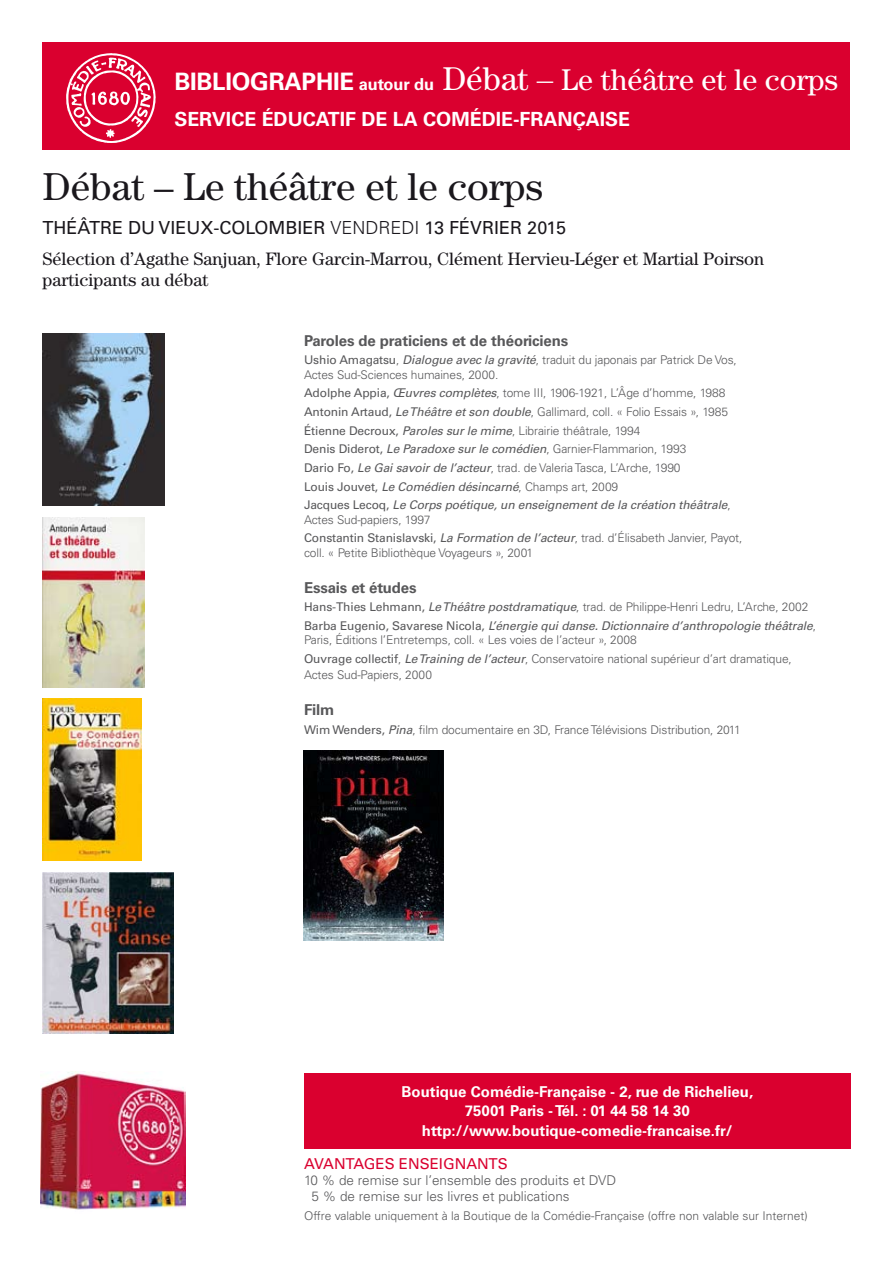
<style>
.page{position:relative;width:893px;height:1263px;background:#fff}
.page>*{position:absolute;margin:0;border:0;box-sizing:border-box;transform-origin:0 0}
.Ptitre11{font:39px "Century Std";color:#1a171c}
.t1{font:30px "Century Std";color:#fff}
.t2{font:700 19.5px "Univers LT Std";color:#fff}
.Ptitre11-2{font:18px "Century Std";color:#1a171c}
.Ptitre11-3{font:18px "Univers LT Std";color:#1a171c}
.t3{font:700 15px/19.5px "Univers LT Std";color:#fff;text-align:center}
.t4{font:700 15px "Univers LT Std";letter-spacing:-.01em;color:#58585a}
.t5{font:15px "Univers LT Std";color:#da002f}
.t6{font:300 13.5px "Univers LT Std";color:#58585a}
.t7{font:300 12px "Univers LT Std";letter-spacing:-.01em;color:#58585a}
.t8{font:italic 12px "Univers LT Std";letter-spacing:-.01em;color:#58585a}
.s1{font-family:"Univers LT Std";font-weight:700;font-size:24px}
.s2{font-family:"Univers LT Std";font-weight:700;font-size:16.5px}
.s3{font-size:33px}
.s4{font-weight:300;font-size:33px}
.s5{font-weight:300}
.s6{font-weight:400}
.s7{font-weight:400;font-style:italic}
.s8{font-style:normal}
.s9{font-weight:300;font-style:normal}
</style>
<div class="page">
<div style="left:43px;top:43px;width:807px;height:107px;background:#da002f"></div>
<svg style="left:171px;top:42px;width:670px;height:1px"></svg>
<svg style="left:66px;top:53px;width:90px;height:90px"></svg>
<div style="left:304px;top:1073px;width:546px;height:75px;background:#da002f"></div>
<img style="left:43px;top:873px;width:131px;height:161px">
<img style="left:43px;top:698px;width:99px;height:163px">
<img style="left:40px;top:1071px;width:145px;height:139px">
<img style="left:304px;top:750px;width:140px;height:191px">
<img style="left:43px;top:517px;width:102px;height:170px">
<img style="left:43px;top:333px;width:122px;height:172px">
<h2 class="t1" style="left:174px;top:62px;width:665px"><span class="s1">Bibliographie</span> <span class="s2">autour du</span> <span class="s3">Débat</span> <span class="s4">–</span> Le théâtre et le corps</h2>
<h3 class="t2" style="left:174px;top:107px;width:457px">Service éducatif de la Comédie-Française</h3>
<p class="Ptitre11" style="left:43px;top:164px;width:502px">Débat – Le théâtre et le corps</p>
<p class="Ptitre11-3" style="left:43px;top:217px;width:525px">Théâtre du Vieux-Colombier <span class="s5">vendredi</span> 13 février 2015</p>
<p class="Ptitre11-2" style="left:43px;top:248px;width:723px">Sélection d’Agathe Sanjuan, Flore Garcin-Marrou, Clément Hervieu-Léger et Martial Poirson</p>
<p class="Ptitre11-2" style="left:43px;top:269px;width:168px">participants au débat</p>
<p class="t4" style="left:304px;top:331px;width:266px">Paroles de praticiens et de théoriciens</p>
<p class="t7" style="left:304px;top:353px;width:434px"><span class="s6">U shio Amagatsu</span>, <span class="s7">Dialogue avec la gravité</span>, traduit du japonais par Patrick De Vos,</p>
<p class="t7" style="left:304px;top:367px;width:196px">Actes Sud-Sciences humaines, 2000.</p>
<p class="t7" style="left:304px;top:386px;width:423px"><span class="s6">Adolphe Appia,</span> <span class="s7">Œuvres complètes</span>, tome III , 1906-1921, L’Âge d’homme, 1988</p>
<p class="t7" style="left:304px;top:404px;width:425px"><span class="s6">Antonin Artaud,</span> <span class="s7">Le Théâtre et son double</span>, Gallimard, coll. « Folio Essais », 1985</p>
<p class="t7" style="left:304px;top:423px;width:338px"><span class="s6">Étienne Decroux,</span> <span class="s7">Paroles sur le mime</span>, Librairie théâtrale, 1994</p>
<p class="t7" style="left:304px;top:442px;width:384px"><span class="s6">Denis Diderot,</span> <span class="s7">Le Paradoxe sur le comédien</span>, Garnier-Flammarion, 1993</p>
<p class="t7" style="left:304px;top:460px;width:378px"><span class="s6">Dario Fo,</span> <span class="s7">Le Gai savoir de l’acteur</span>, trad. de Valeria Tasca, L’Arche, 1990</p>
<p class="t8" style="left:304px;top:479px;width:316px"><span class="s8">Louis Jouvet,</span> Le Comédien désincarné<span class="s9">, Champs art, 2009</span></p>
<p class="t8" style="left:304px;top:498px;width:428px"><span class="s8">Jacques Lecoq,</span> Le Corps poétique, un enseignement de la création théâtrale<span class="s9">,</span></p>
<p class="t7" style="left:304px;top:512px;width:128px">Actes Sud-papiers, 1997</p>
<p class="t7" style="left:304px;top:531px;width:440px"><span class="s6">Constantin Stanislavski,</span> <span class="s7">La Formation de l’acteur</span>, trad. d’Élisabeth Janvier, Payot,</p>
<p class="t7" style="left:304px;top:545px;width:230px">coll. « Petite Bibliothèque Voyageurs », 2001</p>
<p class="t4" style="left:304px;top:579px;width:114px">Essais et études</p>
<p class="t7" style="left:304px;top:600px;width:506px"><span class="s6">H ans-Thies Lehmann,</span> <span class="s7">Le Théâtre postdramatique</span>, trad. de Philippe-Henri Ledru, L’Arche, 2002</p>
<p class="t8" style="left:304px;top:619px;width:513px"><span class="s8">Barba Eugenio, Savarese Nicola,</span> L’énergie qui danse. Dictionnaire d’anthropologie théâtrale<span class="s9">,</span></p>
<p class="t7" style="left:304px;top:633px;width:334px">Paris, Éditions l’Entretemps, coll. « Les voies de l’acteur », 2008</p>
<p class="t7" style="left:304px;top:651px;width:489px"><span class="s6">Ouvrage collectif</span>, <span class="s7">Le Training de l’acteur</span>, Conservatoire national supérieur d’art dramatique,</p>
<p class="t7" style="left:304px;top:668px;width:129px">Actes Sud-Papiers, 2000</p>
<p class="t4" style="left:304px;top:701px;width:32px">Film</p>
<p class="t7" style="left:304px;top:722px;width:438px"><span class="s6">Wim Wenders,</span> <span class="s7">Pina</span>, film documentaire en 3D, France Télévisions Distribution, 2011</p>
<p class="t3" style="left:402px;top:1081px;width:353px">Boutique Comédie-Française - 2, rue de Richelieu,<br>75001 Paris - Tél. : 01 44 58 14 30 http://www.boutique-comedie-francaise.fr/</p>
<p class="t5" style="left:304px;top:1154px;width:21px">Avanta</p>
<p class="t5" style="left:364px;top:1154px;width:102px">ges enseignants</p>
<p class="t6" style="left:304px;top:1172px;width:295px">10 % de remise sur l’ensemble des produits et DVD</p>
<p class="t6" style="left:312px;top:1188px;width:260px">5 % de remise sur les livres et publications</p>
<p class="t7" style="left:304px;top:1208px;width:505px">Offre valable uniquement à la Boutique de la Comédie-Française (offre non valable sur I nternet)</p>
</div>
